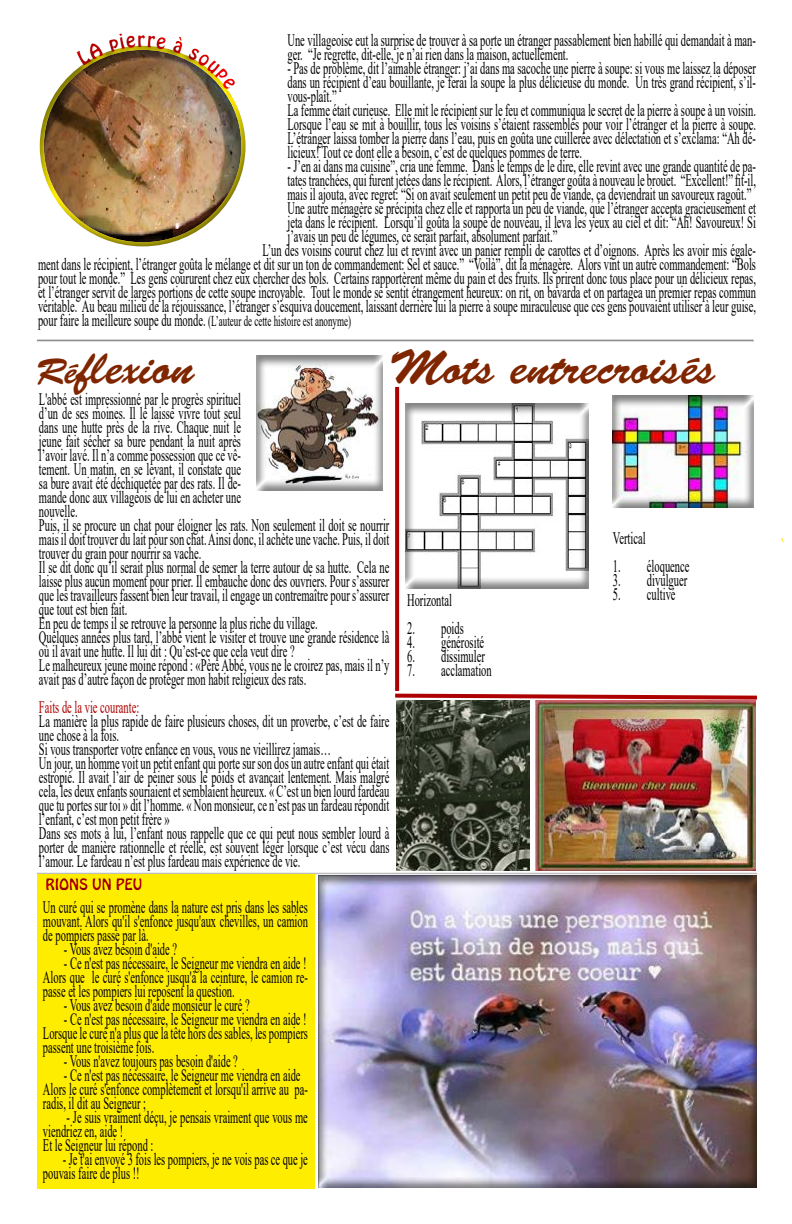
<style>
.page{position:relative;width:792px;height:1224px;background:#fff}
.page>*{position:absolute;margin:0;border:0;box-sizing:border-box;transform-origin:0 0}
.t1{font:48px "Brush Script Std";color:#7f2600}
.t2{font:17.5px/14px "Times New Roman";color:#000;scale:.6 1}
.t3{font:17.5px "Times New Roman";color:#ad0000;scale:.6 1}
.t4{font:15px "Times New Roman";color:#000;scale:.6 1}
.t5{font:14px "Hobo Std";color:#c00000}
.s1{font-size:17.5px}
.s2{font-size:36px}
</style>
<div class="page">
<div style="left:29px;top:21px;width:227px;height:238px;background:#000;opacity:.5"></div>
<div style="left:602px;top:388px;width:160px;height:121px;background:#000;opacity:.5"></div>
<div style="left:247px;top:348px;width:145px;height:152px;background:#000;opacity:.5"></div>
<div style="left:37px;top:875px;width:278px;height:314px;background:#ffed00"></div>
<div style="left:310px;top:867px;width:455px;height:321px;background:#000;opacity:.5"></div>
<div style="left:36px;top:870px;width:116px;height:28px;background:#000;opacity:.5"></div>
<div style="left:396px;top:395px;width:201px;height:194px;background:#000;opacity:.5"></div>
<svg style="left:395px;top:693px;width:362px;height:9px"></svg>
<img style="left:535px;top:701px;width:221px;height:170px">
<img style="left:397px;top:700px;width:133px;height:170px">
<svg style="left:395px;top:387px;width:4px;height:304px"></svg>
<svg style="left:75px;top:33px;width:91px;height:32px"></svg>
<svg style="left:172px;top:36px;width:64px;height:55px"></svg>
<p class="t2" style="left:287px;top:32px;width:782px">Une villageoise eut la surprise de trouver à sa porte un étranger passablement bien habillé qui demandait à man&shy;ger. “Je regrette, dit-elle, je n’ai rien dans la maison, actuellement.</p>
<p class="t2" style="left:287px;top:60px;width:783px">- Pas de problème, dit l’aimable étranger: j’ai dans ma sacoche une pierre à soupe: si vous me laissez la déposer dans un récipient d’eau bouillante, je ferai la soupe la plus délicieuse du monde. Un très grand récipient, s’il&shy;vous-plaît.”<br>La femme était curieuse. Elle mit le récipient sur le feu et communiqua le secret de la pierre à soupe à un voisin.<br>Lorsque l’eau se mit à bouillir, tous les voisins s’étaient rassemblés pour voir l’étranger et la pierre à soupe.<br>L’étranger laissa tomber la pierre dans l’eau, puis en goûta une cuillerée avec délectation et s’exclama: “Ah dé&shy;licieux! Tout ce dont elle a besoin, c’est de quelques pommes de terre.</p>
<p class="t2" style="left:287px;top:158px;width:782px">- J’en ai dans ma cuisine”, cria une femme. Dans le temps de le dire, elle revint avec une grande quantité de pa-</p>
<p class="t2" style="left:287px;top:172px;width:782px">tates tranchées, qui furent jetées dans le récipient. Alors, l’étranger goûta à nouveau le brouet. “Excellent!” fit-il,</p>
<p class="t2" style="left:287px;top:186px;width:775px">mais il ajouta, avec regret: “Si on avait seulement un petit peu de viande, ça deviendrait un savoureux ragoût.”</p>
<p class="t2" style="left:287px;top:200px;width:782px">Une autre ménagère se précipita chez elle et rapporta un peu de viande, que l’étranger accepta gracieusement et</p>
<p class="t2" style="left:287px;top:214px;width:782px">jeta dans le récipient. Lorsqu’il goûta la soupe de nouveau, il leva les yeux au ciel et dit: “Ah! Savoureux! Si</p>
<p class="t2" style="left:287px;top:228px;width:452px">j’avais un peu de légumes, ce serait parfait, absolument parfait.”</p>
<p class="t2" style="left:262px;top:243px;width:824px">L’un des voisins courut chez lui et revint avec un panier rempli de carottes et d’oignons. Après les avoir mis égale-</p>
<p class="t2" style="left:38px;top:257px;width:1198px">ment dans le récipient, l’étranger goûta le mélange et dit sur un ton de commandement: Sel et sauce.” “Voilà”, dit la ménagère. Alors vint un autre commandement: “Bols</p>
<p class="t2" style="left:38px;top:271px;width:1198px">pour tout le monde.” Les gens coururent chez eux chercher des bols. Certains rapportèrent même du pain et des fruits. Ils prirent donc tous place pour un délicieux repas,</p>
<p class="t2" style="left:38px;top:285px;width:1198px">et l’étranger servit de larges portions de cette soupe incroyable. Tout le monde se sentit étrangement heureux: on rit, on bavarda et on partagea un premier repas commun</p>
<p class="t2" style="left:38px;top:299px;width:1198px">véritable. Au beau milieu de la réjouissance, l’étranger s’esquiva doucement, laissant derrière lui la pierre à soupe miraculeuse que ces gens pouvaient utiliser à leur guise,</p>
<p class="t4" style="left:38px;top:311px;width:523px"><span class="s1">pour faire la meilleure soupe du monde.</span> (L’auteur de cette histoire est anonyme)</p>
<h1 class="t1" style="left:389px;top:340px;width:328px">Mots entrecroisés</h1>
<h1 class="t1" style="left:36px;top:340px;width:160px"><span class="s2">Ré</span>flexion</h1>
<p class="t2" style="left:39px;top:392px;width:586px">L'abbé est impressionné par le progrès spirituel<br>d’un de ses moines. Il le laisse vivre tout seul<br>dans une hutte près de la rive. Chaque nuit le<br>jeune fait sécher sa bure pendant la nuit après<br>l’avoir lavé. Il n’a comme possession que ce vê-<br>tement. Un matin, en se levant, il constate que<br>sa bure avait été déchiquetée par des rats. Il de-<br>mande donc aux villageois de lui en acheter une<br>nouvelle.<br>Puis, il se procure un chat pour éloigner les rats. Non seulement il doit se nourrir mais il doit trouver du lait pour son chat. Ainsi donc, il achète une vache. Puis, il doit trouver du grain pour nourrir sa vache.<br>Il se dit donc qu’il serait plus normal de semer la terre autour de sa hutte. Cela ne laisse plus aucun moment pour prier. Il embauche donc des ouvriers. Pour s’assurer que les travailleurs fassent bien leur travail, il engage un contremaître pour s’assurer que tout est bien fait.<br>En peu de temps il se retrouve la personne la plus riche du village.<br>Quelques années plus tard, l’abbé vient le visiter et trouve une grande résidence là où il avait une hutte. Il lui dit : Qu’est-ce que cela veut dire ?<br>Le malheureux jeune moine répond : «Père Abbé, vous ne le croirez pas, mais il n’y avait pas d’autre façon de protéger mon habit religieux des rats.</p>
<p class="t3" style="left:39px;top:695px;width:169px">Faits de la vie courante:</p>
<p class="t2" style="left:39px;top:714px;width:586px">La manière la plus rapide de faire plusieurs choses, dit un proverbe, c’est de faire une chose à la fois.<br>Si vous transporter votre enfance en vous, vous ne vieillirez jamais…<br>Un jour, un homme voit un petit enfant qui porte sur son dos un autre enfant qui était estropié. Il avait l’air de peiner sous le poids et avançait lentement. Mais malgré cela, les deux enfants souriaient et semblaient heureux. « C’est un bien lourd fardeau que tu portes sur toi » dit l’homme. « Non monsieur, ce n’est pas un fardeau répondit l’enfant, c’est mon petit frère »<br>Dans ses mots à lui, l’enfant nous rappelle que ce qui peut nous sembler lourd à porter de manière rationnelle et réelle, est souvent léger lorsque c’est vécu dans l’amour. Le fardeau n’est plus fardeau mais expérience de vie.</p>
<p class="t2" style="left:43px;top:899px;width:443px;text-align:justify">Un curé qui se promène dans la nature est pris dans les sables mouvant. Alors qu'il s'enfonce jusqu'aux chevilles, un camion de pompiers passe par là.</p>
<p class="t2" style="left:64px;top:941px;width:190px">- Vous avez besoin d'aide ?</p>
<p class="t2" style="left:43px;top:955px;width:443px;text-align:justify;text-indent:21px">- Ce n'est pas nécessaire, le Seigneur me viendra en aide !<br>Alors que le curé s'enfonce jusqu'à la ceinture, le camion re&shy;passe et les pompiers lui reposent la question.</p>
<p class="t2" style="left:64px;top:997px;width:311px">- Vous avez besoin d'aide monsieur le curé ?</p>
<p class="t2" style="left:43px;top:1011px;width:443px;text-align:justify;text-indent:21px">- Ce n'est pas nécessaire, le Seigneur me viendra en aide !<br>Lorsque le curé n'a plus que la tête hors des sables, les pompiers passent une troisième fois.</p>
<p class="t2" style="left:64px;top:1053px;width:291px">- Vous n'avez toujours pas besoin d'aide ?</p>
<p class="t2" style="left:43px;top:1067px;width:443px;text-indent:21px">- Ce n'est pas nécessaire, le Seigneur me viendra en aide<br>Alors le curé s'enfonce complètement et lorsqu'il arrive au pa&shy;radis, il dit au Seigneur ;</p>
<p class="t2" style="left:43px;top:1109px;width:443px;text-indent:24px">- Je suis vraiment déçu, je pensais vraiment que vous me viendriez en, aide !<br>Et le Seigneur lui répond :</p>
<p class="t2" style="left:43px;top:1151px;width:443px;text-indent:20px">- Je t'ai envoyé 3 fois les pompiers, je ne vois pas ce que je pouvais faire de plus !!</p>
<p class="t2" style="left:613px;top:531px;width:56px">Vertical</p>
<p class="t2" style="left:613px;top:559px;width:129px">1. éloquence</p>
<p class="t2" style="left:613px;top:573px;width:125px">3. divulguer</p>
<p class="t2" style="left:613px;top:587px;width:106px">5. cultivé</p>
<p class="t2" style="left:407px;top:592px;width:76px">Horizontal</p>
<p class="t2" style="left:407px;top:620px;width:96px">2. poids</p>
<p class="t2" style="left:407px;top:634px;width:130px">4. générosité</p>
<p class="t2" style="left:407px;top:648px;width:131px">6. dissimuler</p>
<p class="t2" style="left:407px;top:662px;width:143px">7. acclamation</p>
<p class="t5" style="left:45px;top:875px;width:98px">RIONS UN PEU</p>
</div>
